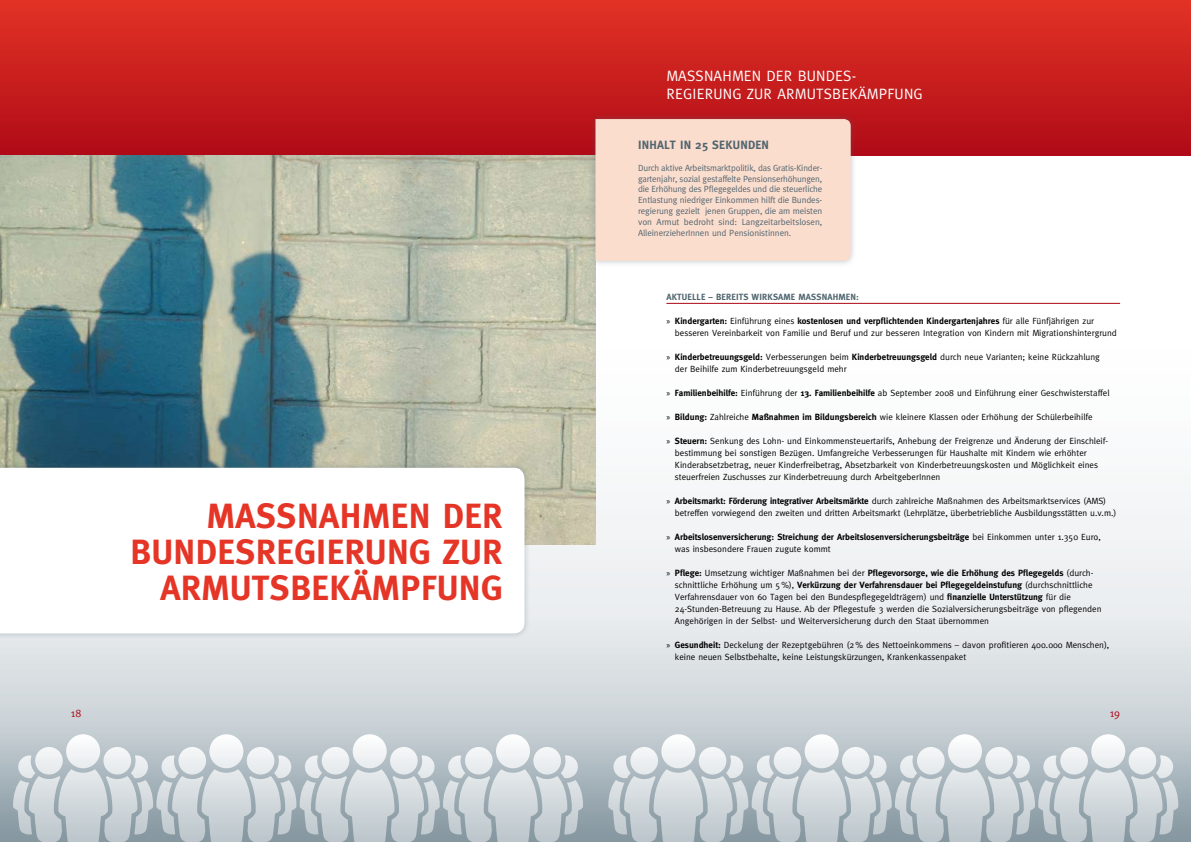
<style>
.page{position:relative;width:1191px;height:842px;background:#fff}
.page>*{position:absolute;margin:0;border:0;box-sizing:border-box;transform-origin:0 0}
.t1{font:700 35px/36px "Meta";letter-spacing:.015em;color:#e53527;text-align:right}
.t2{font:15px/18px "Meta";letter-spacing:.015em;color:#fff}
.t3{font:700 12px "Meta";letter-spacing:.015em;color:#51656f}
.t4{font:11px "Meta";color:#ae0917}
.t5{font:9px/12px "Meta";color:#000}
.t6{font:9px/10.8px "Meta";letter-spacing:-.01em;color:#51656f;text-align:justify}
.t7{font:700 9px/12px "Meta";color:#000}
.t8{font:700 9px "Meta";letter-spacing:.015em;color:#51656f}
.s1{font-family:"Myriad Pro"}
.s2{font-weight:700}
.s3{font-family:"Myriad Pro";font-weight:400}
.s4{font-weight:400}
</style>
<div class="page">
<div style="left:0;top:0;width:595px;height:156px;background:linear-gradient(to bottom,#e23325,#b00b17)"></div>
<svg style="left:13px;top:734px;width:570px;height:108px;background:#c4ccd1"></svg>
<div style="left:595px;top:0;width:596px;height:156px;background:linear-gradient(to bottom,#e23325,#b00b17)"></div>
<svg style="left:608px;top:734px;width:570px;height:108px;background:#c3ccd1"></svg>
<img style="left:0;top:156px;width:595px;height:388px">
<div style="left:0;top:461px;width:530px;height:178px;background:#51656f;opacity:.35"></div>
<svg style="left:0;top:468px;width:524px;height:165px"></svg>
<div style="left:589px;top:113px;width:267px;height:153px;background:#51656f;opacity:.35"></div>
<div style="left:595px;top:119px;width:255px;height:142px;background:#fbddce"></div>
<hr style="left:666px;top:303px;width:454px;height:1px;background:#ae0917">
<h2 class="t2" style="left:666px;top:67px;width:256px">MaSSnahmen der Bundes-<br>regi erung zur Armutsbekämpfung</h2>
<h1 class="t1" style="left:131px;top:498px;width:373px">MaSSnahmen der<br>Bundesregierung zur<br>Armutsbekämpfung</h1>
<h3 class="t3" style="left:638px;top:138px;width:132px">Inhalt in 25 Sekunden</h3>
<p class="t6" style="left:638px;top:162px;width:186px">Durch aktive Arbeitsmarktpolitik, das Gratis-Kinder&shy;gartenjahr, sozial gestaffelte Pensionserhöhungen, die Erhöhung des Pflegegeldes und die steuerliche Entlastung niedriger Einkommen hilft die Bundes&shy;regierung gezielt jenen Gruppen, die am meisten von Armut bedroht sind: Langzeitarbeitslosen, AlleinerzieherInnen und Pensionistinnen.</p>
<p class="t8" style="left:666px;top:292px;width:194px">Aktuelle – bereits wirksame MaSSnahmen:</p>
<p class="t5" style="left:675px;top:315px;width:443px;text-indent:-9px"><span class="s1">»</span> <span class="s2">Kindergarten:</span> Einführung eines <span class="s2">kostenlosen und verpflichtenden Kindergartenjahres</span> für alle Fünfjährigen zur besseren Vereinbarkeit von Familie und Beruf und zur besseren Integration von Kindern mit Migrationshintergrund</p>
<p class="t5" style="left:675px;top:351px;width:426px;text-indent:-9px"><span class="s1">»</span> <span class="s2">Kinderbetreuungsgeld:</span> Verbesserungen beim <span class="s2">Kinderbetreuungsgeld</span> durch neue Varianten; keine Rückzahlung der Beihilfe zum Kinderbetreuungsgeld mehr</p>
<p class="t5" style="left:666px;top:387px;width:445px"><span class="s1">»</span> <span class="s2">Familienbeihilfe:</span> Einführung der <span class="s2">13. Familienbeihilfe</span> ab September 2008 und Einführung einer Geschwisterstaffel</p>
<p class="t5" style="left:666px;top:411px;width:428px"><span class="s1">»</span> <span class="s2">Bildung:</span> Zahlreiche <span class="s2">Maßnahmen im Bildungsbereich</span> wie kleinere Klassen oder Erhöhung der Schülerbeihilfe</p>
<p class="t5" style="left:675px;top:435px;width:435px;text-indent:-9px"><span class="s1">»</span> <span class="s2">Steuern:</span> Senkung des Lohn- und Einkommensteuertarifs, Anhebung der Freigrenze und Änderung der Einschleif&shy;bestimmung bei sonstigen Bezügen. Umfangreiche Verbesserungen für Haushalte mit Kindern wie erhöhter Kinderabsetzbetrag, neuer Kinderfreibetrag, Absetzbarkeit von Kinderbetreuungskosten und Möglichkeit eines steuerfreien Zuschusses zur Kinderbetreuung durch ArbeitgeberInnen</p>
<p class="t5" style="left:675px;top:495px;width:443px;text-indent:-9px"><span class="s1">»</span> <span class="s2">Arbeitsmarkt: Förderung integrativer Arbeitsmärkte</span> durch zahlreiche Maßnahmen des Arbeitsmarktservices (AMS) betreffen vorwiegend den zweiten und dritten Arbeitsmarkt (Lehrplätze, überbetriebliche Ausbildungsstätten u.v.m.)</p>
<p class="t7" style="left:675px;top:531px;width:427px;text-indent:-8px"><span class="s3">»</span> Arbeitslosenversicherung: Streichung der Arbeitslosenversicherungsbeiträge <span class="s4">bei Einkommen unter 1.350 Euro, was insbesondere Frauen zugute kommt</span></p>
<p class="t5" style="left:675px;top:567px;width:428px;text-indent:-9px"><span class="s1">»</span> <span class="s2">Pflege:</span> Umsetzung wichtiger Maßnahmen bei der <span class="s2">Pflegevorsorge, wie die Erhöhung des Pflegegelds</span> (durch&shy;schnittliche Erhöhung um 5%), <span class="s2">Verkürzung der Verfahrensdauer bei Pflegegeldeinstufung</span> (durchschnittliche Verfahrensdauer von 60 Tagen bei den Bundespflegegeldträgern) und <span class="s2">finanzielle Unterstützung</span> für die 24-Stunden-Betreuung zu Hause. Ab der Pflegestufe 3 werden die Sozialversicherungsbeiträge von pflegenden Angehörigen in der Selbst- und Weiterversicherung durch den Staat übernommen</p>
<p class="t5" style="left:675px;top:639px;width:436px;text-indent:-9px"><span class="s1">»</span> <span class="s2">Gesundheit:</span> Deckelung der Rezeptgebühren (2% des Nettoeinkommens – davon profitieren 400.000 Menschen), keine neuen Selbstbehalte, keine Leistungskürzungen, Krankenkassenpaket</p>
<p class="t4" style="left:71px;top:707px;width:12px">18</p>
<p class="t4" style="left:1109px;top:707px;width:12px">19</p>
</div>
